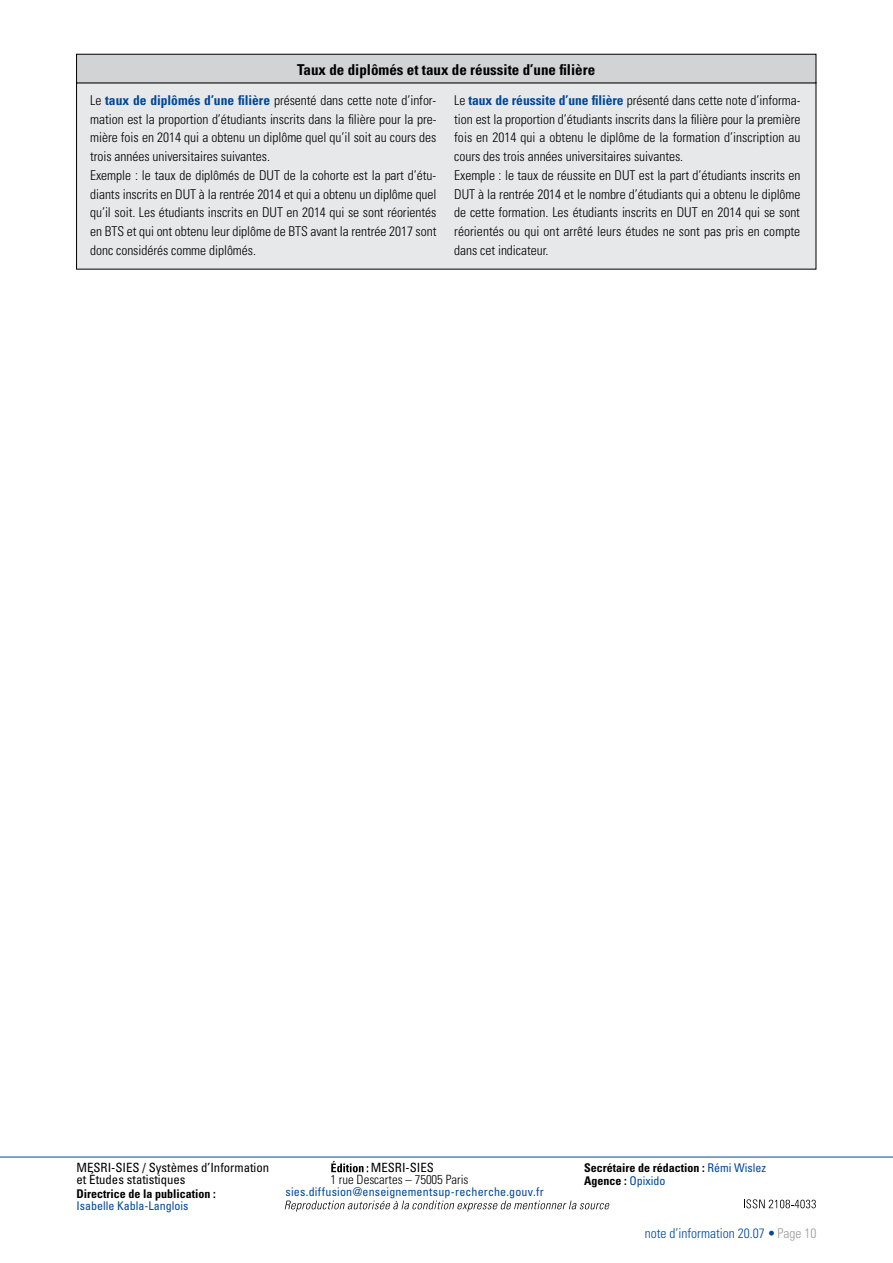
<style>
.page{position:relative;width:893px;height:1263px;background:#fff}
.page>*{position:absolute;margin:0;border:0;box-sizing:border-box;transform-origin:0 0}
.t1{font:700 condensed 15px "Univers";color:#000}
.t2{font:300 condensed 13.5px/18.8px "Univers LT Std";letter-spacing:-.005em;color:#000}
.t3{font:300 condensed 13.5px "Univers";color:#004896}
.t4{font:condensed 12.75px/12px "Univers LT Std";color:#000}
.t5{font:300 condensed 12.75px "Univers LT Std";color:#000}
.t6{font:700 condensed 12px "Univers";color:#000}
.t7{font:condensed 12px "Univers LT Std";letter-spacing:.01em;color:#004896}
.s1{font-weight:700;color:#004896}
.s2{font-family:"Univers LT Std";font-weight:400;color:#004896}
.s3{font-weight:700}
.s4{color:#9c9c9d}
</style>
<div class="page">
<svg style="left:331px;top:1161px;width:37px;height:11px"></svg>
<svg style="left:744px;top:1199px;width:72px;height:9px"></svg>
<svg style="left:285px;top:1200px;width:325px;height:11px"></svg>
<hr style="left:0;top:1157px;width:893px;height:1px;background:#004896">
<div style="left:77px;top:83px;width:739px;height:186px;background:#e7e8e9"></div>
<div style="left:77px;top:54px;width:739px;height:29px;background:#d1d3d5"></div>
<div style="left:76px;top:54px;width:740px;height:29px;border:1px solid #000"></div>
<p class="t1" style="left:297px;top:60px;width:300px">Taux de diplômés et taux de réussite d’une filière</p>
<p class="t2" style="left:90px;top:91px;width:348px">Le <span class="s1">taux de diplômés d’une filière</span> présenté dans cette note d’infor&shy;mation est la proportion d’étudiants inscrits dans la filière pour la pre&shy;mière fois en 2014 qui a obtenu un diplôme quel qu’il soit au cours des trois années universitaires suivantes.<br>Exemple : le taux de diplômés de DUT de la cohorte est la part d’étu&shy;diants inscrits en DUT à la rentrée 2014 et qui a obtenu un diplôme quel qu’il soit. Les étudiants inscrits en DUT en 2014 qui se sont réorientés en BTS et qui ont obtenu leur diplôme de BTS avant la rentrée 2017 sont donc considérés comme diplômés.</p>
<p class="t2" style="left:454px;top:91px;width:348px">Le <span class="s1">taux de réussite d’une filière</span> présenté dans cette note d’informa&shy;tion est la proportion d’étudiants inscrits dans la filière pour la première fois en 2014 qui a obtenu le diplôme de la formation d’inscription au cours des trois années universitaires suivantes.<br>Exemple : le taux de réussite en DUT est la part d’étudiants inscrits en DUT à la rentrée 2014 et le nombre d’étudiants qui a obtenu le diplôme de cette formation. Les étudiants inscrits en DUT en 2014 qui se sont réorientés ou qui ont arrêté leurs études ne sont pas pris en compte dans cet indicateur.</p>
<p class="t4" style="left:77px;top:1161px;width:194px">MESRI-SIES / Systèmes d’Information et Études statistiques</p>
<p class="t4" style="left:371px;top:1161px;width:65px">MESRI-SIES</p>
<p class="t5" style="left:330px;top:1172px;width:140px">1 rue Descartes – 75005 Paris</p>
<p class="t7" style="left:286px;top:1184px;width:260px">sies.diffusion@enseignementsup-recherche.gouv.fr</p>
<p class="t6" style="left:77px;top:1186px;width:141px">Directrice de la publication :</p>
<p class="t7" style="left:77px;top:1198px;width:113px">Isabelle Kabla-Langlois</p>
<p class="t6" style="left:584px;top:1160px;width:183px">Secrétaire de rédaction : <span class="s2">Rémi Wislez</span></p>
<p class="t6" style="left:584px;top:1173px;width:83px">Agence : <span class="s2">Opixido</span></p>
<p class="t3" style="left:645px;top:1225px;width:173px">note d’information 20.07 <span class="s3">•</span> <span class="s4">Page 10</span></p>
</div>
